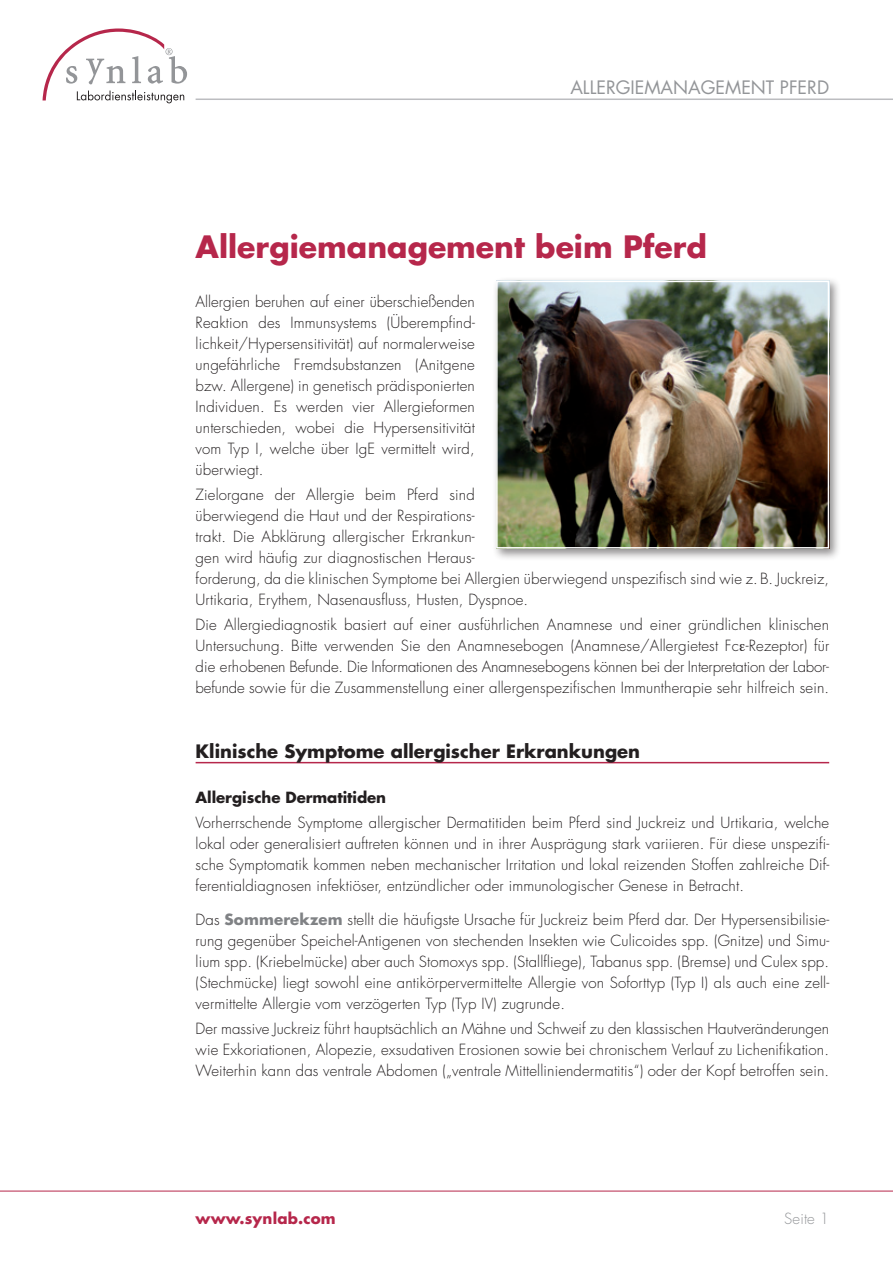
<style>
.page{position:relative;width:893px;height:1263px;background:#fff}
.page>*{position:absolute;margin:0;border:0;box-sizing:border-box;transform-origin:0 0}
.t1{font:700 30px "Futura";color:#b6274b}
.t2{font:700 18px "Futura";color:#231f20}
.t3{font:18px "Futura";color:#939598}
.t4{font:300 15px/21px "Futura";letter-spacing:.01em;color:#231f20;text-align:justify}
.t5{font:700 15px "Futura";letter-spacing:-.005em;color:#231f20}
.t6{font:700 15px "Futura";letter-spacing:.01em;color:#b6274b}
.t7{font:300 15px "Futura";letter-spacing:.01em;color:#939598}
.s1{font-weight:700;color:#808285}
</style>
<div class="page">
<hr style="left:196px;top:99px;width:697px;height:1px;background:#bcbdc0">
<svg style="left:43px;top:28px;width:144px;height:75px"></svg>
<hr style="left:0;top:1191px;width:893px;height:1px;background:#b6274b">
<hr style="left:196px;top:762px;width:633px;height:1px;background:#b6274b">
<div style="left:492px;top:277px;width:349px;height:284px;background:#231f20;opacity:.5"></div>
<img style="left:499px;top:284px;width:327px;height:262px">
<div style="left:496px;top:281px;width:333px;height:268px;border:2px solid #fff"></div>
<p class="t3" style="left:570px;top:76px;width:260px">ALLERGIEMANAGEMENT PFERD</p>
<h1 class="t1" style="left:196px;top:227px;width:513px">Allergiemanagement beim Pferd</h1>
<p class="t4" style="left:196px;top:291px;width:281px">Allergien beruhen auf einer überschießenden Reaktion des Immunsystems (Überempfind&shy;lichkeit/Hypersensitivität) auf normalerweise ungefährliche Fremdsubstanzen (Anitgene bzw. Allergene) in genetisch prädisponierten Individuen. Es werden vier Allergieformen unterschieden, wobei die Hypersensitivität vom Typ I, welche über IgE vermittelt wird, überwiegt.</p>
<p class="t4" style="left:196px;top:484px;width:635px;text-align:left">Zielorgane der Allergie beim Pferd sind<br>überwiegend die Haut und der Respirations-<br>trakt. Die Abklärung allergischer Erkrankun-<br>gen wird häufig zur diagnostischen Heraus-<br>forderung, da die klinischen Symptome bei Allergien überwiegend unspezifisch sind wie z. B. Juckreiz, Urtikaria, Erythem, Nasenausfluss, Husten, Dyspnoe.</p>
<p class="t4" style="left:196px;top:615px;width:635px">Die Allergiediagnostik basiert auf einer ausführlichen Anamnese und einer gründlichen klinischen Untersuchung. Bitte verwenden Sie den Anamnesebogen (Anamnese/Allergietest Fc -Rezeptor) für die erhobenen Befunde. Die Informationen des Anamnesebogens können bei der Interpretation der Labor&shy;befunde sowie für die Zusammenstellung einer allergenspezifischen Immuntherapie sehr hilfreich sein.</p>
<p class="t2" style="left:196px;top:739px;width:446px">Klinische Symptome allergischer Erkrankungen</p>
<p class="t5" style="left:196px;top:787px;width:192px">Allergische Dermatitiden</p>
<p class="t4" style="left:196px;top:812px;width:635px">Vorherrschende Symptome allergischer Dermatitiden beim Pferd sind Juckreiz und Urtikaria, welche lokal oder generalisiert auftreten können und in ihrer Ausprägung stark variieren. Für diese unspezifi&shy;sche Symptomatik kommen neben mechanischer Irritation und lokal reizenden Stoffen zahlreiche Dif&shy;ferentialdiagnosen infektiöser, entzündlicher oder immunologischer Genese in Betracht.</p>
<p class="t4" style="left:196px;top:909px;width:635px">Das <span class="s1">Sommerekzem</span> stellt die häufigste Ursache für Juckreiz beim Pferd dar. Der Hypersensibilisie&shy;rung gegenüber Speichel-Antigenen von stechenden Insekten wie Culicoides spp. (Gnitze) und Simu&shy;lium spp. (Kriebelmücke) aber auch Stomoxys spp. (Stallfliege), Tabanus spp. (Bremse) und Culex spp. (Stechmücke) liegt sowohl eine antikörpervermittelte Allergie von Soforttyp (Typ I) als auch eine zell&shy;vermittelte Allergie vom verzögerten Typ (Typ IV) zugrunde.</p>
<p class="t4" style="left:196px;top:1018px;width:635px">Der massive Juckreiz führt hauptsächlich an Mähne und Schweif zu den klassischen Hautveränderungen wie Exkoriationen, Alopezie, exsudativen Erosionen sowie bei chronischem Verlauf zu Lichenifikation.<br>Weiterhin kann das ventrale Abdomen („ventrale Mittelliniendermatitis“) oder der Kopf betroffen sein.</p>
<p class="t6" style="left:196px;top:1209px;width:142px">www.synlab.com</p>
<p class="t7" style="left:784px;top:1210px;width:46px">Seite 1</p>
</div>
